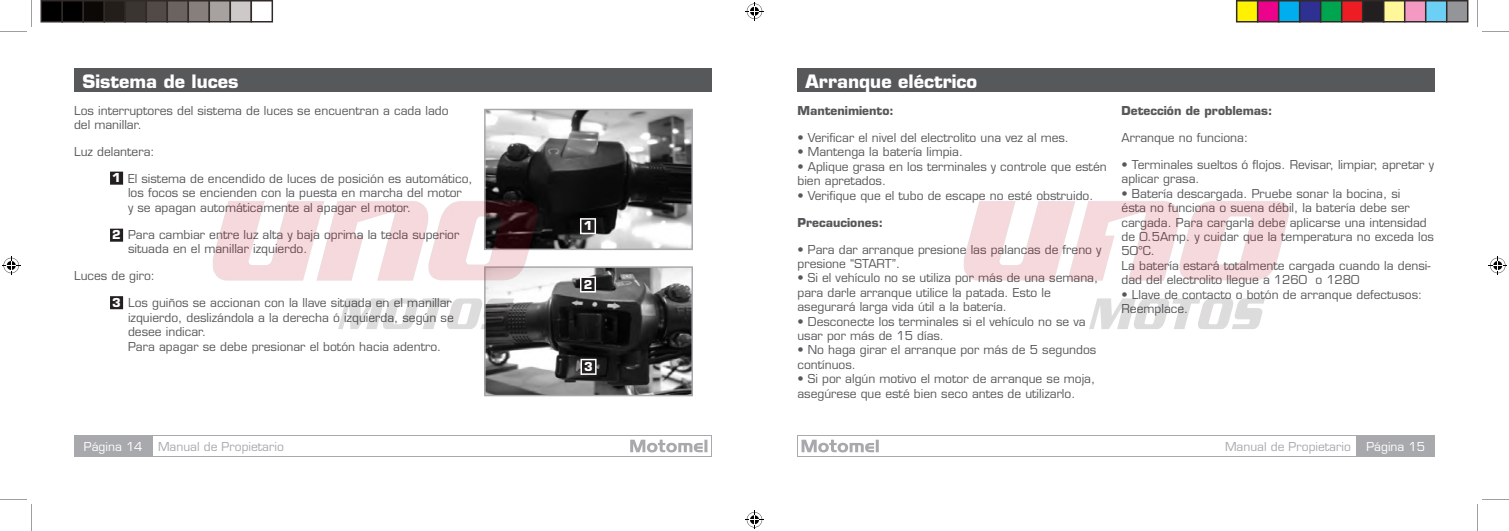
<style>
.page{position:relative;width:1509px;height:531px;background:#fff}
.page>*{position:absolute;margin:0;border:0;box-sizing:border-box;transform-origin:0 0}
.t1{font:700 18px "Eurostile LT Std";color:#fff}
.t2{font:12px/14.4px "Eurostile LT Std";color:#57585a}
.t3{font:700 12px "Eurostile LT Std";color:#57585a}
.t4{font:12px "Eurostile LT Std";color:#a8a9ad}
.t5{font:12px "Eurostile LT Std";color:#fff}
.t6{font:700 12px "Eurostile LT Std";color:#fff}
</style>
<div class="page">
<div style="left:74px;top:435px;width:78px;height:21px;background:#a8a9ad"></div>
<hr style="left:152px;top:435px;width:560px;height:1px;background:#a8a9ad">
<hr style="left:74px;top:456px;width:78px;height:1px;background:#a8a9ad">
<hr style="left:152px;top:456px;width:560px;height:1px;background:#a8a9ad">
<hr style="left:151px;top:436px;width:2px;height:20px;background:#a8a9ad">
<div style="left:1357px;top:435px;width:77px;height:21px;background:#a8a9ad"></div>
<hr style="left:797px;top:435px;width:560px;height:1px;background:#a8a9ad">
<hr style="left:1357px;top:435px;width:78px;height:1px;background:#a8a9ad">
<svg style="left:1434px;top:436px;width:1px;height:20px"></svg>
<hr style="left:797px;top:456px;width:560px;height:1px;background:#a8a9ad">
<hr style="left:1357px;top:456px;width:78px;height:1px;background:#a8a9ad">
<svg style="left:1356px;top:436px;width:1px;height:20px"></svg>
<div style="left:74px;top:68px;width:638px;height:23px;background:#57585a"></div>
<svg style="left:110px;top:228px;width:14px;height:14px"></svg>
<svg style="left:110px;top:296px;width:14px;height:14px"></svg>
<svg style="left:110px;top:171px;width:14px;height:14px"></svg>
<div style="left:797px;top:68px;width:638px;height:23px;background:#57585a"></div>
<svg style="left:630px;top:436px;width:82px;height:20px"></svg>
<svg style="left:797px;top:436px;width:82px;height:20px"></svg>
<svg style="left:484px;top:109px;width:209px;height:141px"></svg>
<svg style="left:626px;top:266px;width:67px;height:130px;background:#5a5a5a"></svg>
<svg style="left:1477px;top:0;width:32px;height:32px"></svg>
<svg style="left:0;top:0;width:32px;height:32px"></svg>
<svg style="left:1477px;top:499px;width:32px;height:32px"></svg>
<svg style="left:0;top:499px;width:32px;height:32px"></svg>
<svg style="left:745px;top:2px;width:18px;height:18px"></svg>
<svg style="left:745px;top:510px;width:18px;height:18px"></svg>
<svg style="left:2px;top:256px;width:18px;height:18px"></svg>
<svg style="left:1488px;top:256px;width:18px;height:18px"></svg>
<svg style="left:40px;top:0;width:233px;height:22px;background:#575250"></svg>
<svg style="left:1236px;top:0;width:232px;height:22px;background:#7c7370"></svg>
<img style="left:212px;top:124px;width:414px;height:273px">
<img style="left:963px;top:201px;width:326px;height:128px">
<h1 class="t1" style="left:83px;top:70px;width:158px">Sistema de luces</h1>
<p class="t2" style="left:74px;top:103px;width:376px">Los interruptores del sistema de luces se encuentran a cada lado del manillar.</p>
<p class="t2" style="left:74px;top:144px;width:82px">Luz delantera:</p>
<p class="t2" style="left:128px;top:171px;width:346px">El sistema de encendido de luces de posición es automático, los focos se encienden con la puesta en marcha del motor<br>y se apagan automáticamente al apagar el motor.</p>
<p class="t2" style="left:128px;top:227px;width:333px">Para cambiar entre luz alta y baja oprima la tecla superior situada en el manillar izquierdo.</p>
<p class="t2" style="left:74px;top:269px;width:82px">Luces de giro:</p>
<p class="t2" style="left:128px;top:296px;width:327px">Los guiños se accionan con la llave situada en el manillar izquierdo, deslizándola a la derecha ó izquierda, según se desee indicar.<br>Para apagar se debe presionar el botón hacia adentro.</p>
<p class="t6" style="left:112px;top:170px;width:10px">1</p>
<p class="t6" style="left:112px;top:227px;width:10px">2</p>
<p class="t6" style="left:112px;top:295px;width:10px">3</p>
<p class="t6" style="left:584px;top:218px;width:10px">1</p>
<p class="t6" style="left:584px;top:277px;width:10px">2</p>
<p class="t6" style="left:584px;top:359px;width:10px">3</p>
<h1 class="t1" style="left:805px;top:70px;width:173px">Arranque eléctrico</h1>
<p class="t3" style="left:797px;top:103px;width:98px">Mantenimiento:</p>
<p class="t2" style="left:797px;top:130px;width:273px">• Verificar el nivel del electrolito una vez al mes.</p>
<p class="t2" style="left:797px;top:145px;width:167px">• Mantenga la batería limpia.</p>
<p class="t2" style="left:797px;top:159px;width:311px">• Aplique grasa en los terminales y controle que estén bien apretados.</p>
<p class="t2" style="left:797px;top:188px;width:298px">• Verifique que el tubo de escape no esté obstruido.</p>
<p class="t3" style="left:797px;top:215px;width:87px">Precauciones:</p>
<p class="t2" style="left:797px;top:242px;width:305px">• Para dar arranque presione las palancas de freno y presione “START”.</p>
<p class="t2" style="left:797px;top:271px;width:302px">• Si el vehículo no se utiliza por más de una semana, para darle arranque utilice la patada. Esto le asegurará larga vida útil a la batería.</p>
<p class="t2" style="left:797px;top:314px;width:290px">• Desconecte los terminales si el vehículo no se va usar por más de 15 días.</p>
<p class="t2" style="left:797px;top:343px;width:300px">• No haga girar el arranque por más de 5 segundos contínuos.</p>
<p class="t2" style="left:797px;top:372px;width:299px">• Si por algún motivo el motor de arranque se moja, asegúrese que esté bien seco antes de utilizarlo.</p>
<p class="t3" style="left:1121px;top:103px;width:152px">Detección de problemas:</p>
<p class="t2" style="left:1121px;top:130px;width:128px">Arranque no funciona:</p>
<p class="t2" style="left:1121px;top:157px;width:314px">• Terminales sueltos ó flojos. Revisar, limpiar, apretar y aplicar grasa.</p>
<p class="t2" style="left:1121px;top:186px;width:314px">• Batería descargada. Pruebe sonar la bocina, si<br>ésta no funciona o suena débil, la batería debe ser cargada. Para cargarla debe aplicarse una intensidad de 0.5Amp. y cuidar que la temperatura no exceda los 50°C.<br>La batería estará totalmente cargada cuando la densi&shy;dad del electrolito llegue a 1260 o 1280</p>
<p class="t2" style="left:1121px;top:287px;width:302px">• Llave de contacto o botón de arranque defectusos:<br>Reemplace.</p>
<p class="t5" style="left:84px;top:439px;width:60px">Página 14</p>
<p class="t4" style="left:158px;top:439px;width:127px">Manual de Propietario</p>
<p class="t4" style="left:1225px;top:439px;width:127px">Manual de Propietario</p>
<p class="t5" style="left:1366px;top:439px;width:60px">Página 15</p>
</div>
